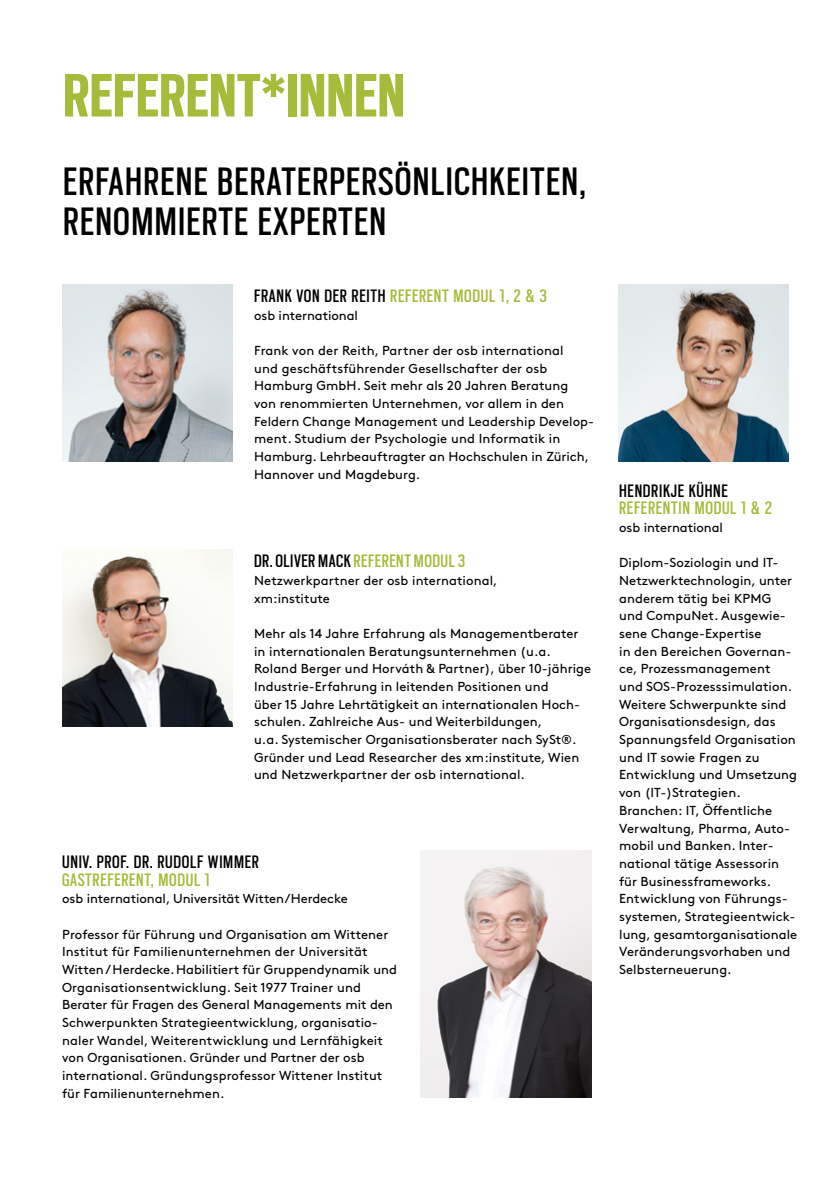
<style>
.page{position:relative;width:840px;height:1191px;background:#fff}
.page>*{position:absolute;margin:0;border:0;box-sizing:border-box;transform-origin:0 0}
.t1{font:700 68px "Scout Cond";letter-spacing:.005em;color:#a4bc39}
.t2{font:44px/40px "Scout Cond";letter-spacing:.03em;color:#000}
.t3{font:20px "Scout Cond";letter-spacing:.035em;color:#a4bc39}
.t4{font:20px "Scout Cond";letter-spacing:.035em;color:#000}
.t5{font:13px/17.6px "Brown Std";letter-spacing:.005em;color:#000}
.s1{color:#000}
</style>
<div class="page">
<img style="left:62px;top:284px;width:170px;height:177px">
<img style="left:62px;top:549px;width:170px;height:177px">
<img style="left:618px;top:284px;width:170px;height:177px">
<img style="left:421px;top:850px;width:170px;height:247px">
<h1 class="t1" style="left:63px;top:51px;width:343px">REFERENT*INNEN</h1>
<h2 class="t2" style="left:63px;top:160px;width:524px">ERFAHRENE BERATERPERSÖNLICHKEITEN,<br>RENOMMIERTE EXPERTEN</h2>
<h3 class="t3" style="left:254px;top:283px;width:294px"><span class="s1">FRANK VON DER REITH</span> REFERENT MODUL 1, 2 &amp; 3</h3>
<p class="t5" style="left:254px;top:306px;width:105px">osb international</p>
<p class="t5" style="left:254px;top:342px;width:339px">Frank von der Reith, Partner der osb international<br>und geschäftsführender Gesellschafter der osb Hamburg GmbH. Seit mehr als 20 Jahren Beratung von renommierten Unternehmen, vor allem in den Feldern Change Management und Leadership Develop&shy;ment. Studium der Psychologie und Informatik in Hamburg. Lehrbeauftragter an Hochschulen in Zürich, Hannover und Magdeburg.</p>
<h3 class="t3" style="left:254px;top:548px;width:212px"><span class="s1">DR. OLIVER MACK</span> REFERENT MODUL 3</h3>
<p class="t5" style="left:254px;top:572px;width:245px">Netzwerkpartner der osb international, xm:institute</p>
<p class="t5" style="left:254px;top:625px;width:338px">Mehr als 14 Jahre Erfahrung als Managementberater in internationalen Beratungsunternehmen (u.a.<br>Roland Berger und Horváth &amp; Partner), über 10-jährige Industrie-Erfahrung in leitenden Positionen und<br>über 15 Jahre Lehrtätigkeit an internationalen Hoch&shy;schulen. Zahlreiche Aus- und Weiterbildungen,<br>u.a. Systemischer Organisationsberater nach SySt®.<br>Gründer und Lead Researcher des xm:institute, Wien und Netzwerkpartner der osb international.</p>
<h3 class="t4" style="left:62px;top:848px;width:198px">UNIV. PROF. DR. RUDOLF WIMMER</h3>
<h3 class="t3" style="left:62px;top:866px;width:150px">GASTREFERENT, MODUL 1</h3>
<p class="t5" style="left:62px;top:890px;width:287px">osb international, Universität Witten/Herdecke</p>
<p class="t5" style="left:62px;top:925px;width:336px">Professor für Führung und Organisation am Wittener Institut für Familienunternehmen der Universität Witten / Herdecke. Habilitiert für Gruppendynamik und Organisationsentwicklung. Seit 1977 Trainer und Berater für Fragen des General Managements mit den Schwerpunkten Strategieentwicklung, organisatio&shy;naler Wandel, Weiterentwicklung und Lernfähigkeit von Organisationen. Gründer und Partner der osb international. Gründungsprofessor Wittener Institut für Familienunternehmen.</p>
<h3 class="t4" style="left:618px;top:477px;width:110px">HENDRIKJE KÜHNE</h3>
<h3 class="t3" style="left:618px;top:495px;width:154px">REFERENTIN MODUL 1 &amp; 2</h3>
<p class="t5" style="left:618px;top:518px;width:105px">osb international</p>
<p class="t5" style="left:618px;top:554px;width:180px">Diplom-Soziologin und IT-<br>Netzwerktechnologin, unter anderem tätig bei KPMG und CompuNet. Ausgewie&shy;sene Change-Expertise<br>in den Bereichen Governan&shy;ce, Prozessmanagement und SOS-Prozesssimulation.<br>Weitere Schwerpunkte sind<br>Organisationsdesign, das<br>Spannungsfeld Organisation und IT sowie Fragen zu<br>Entwicklung und Umsetzung von (IT-)Strategien.<br>Branchen: IT, Öffentliche<br>Verwaltung, Pharma, Auto&shy;mobil und Banken. Inter&shy;national tätige Assessorin für Businessframeworks.<br>Entwicklung von Führungs&shy;systemen, Strategieentwick&shy;lung, gesamtorganisationale<br>Veränderungsvorhaben und<br>Selbsterneuerung.</p>
</div>
